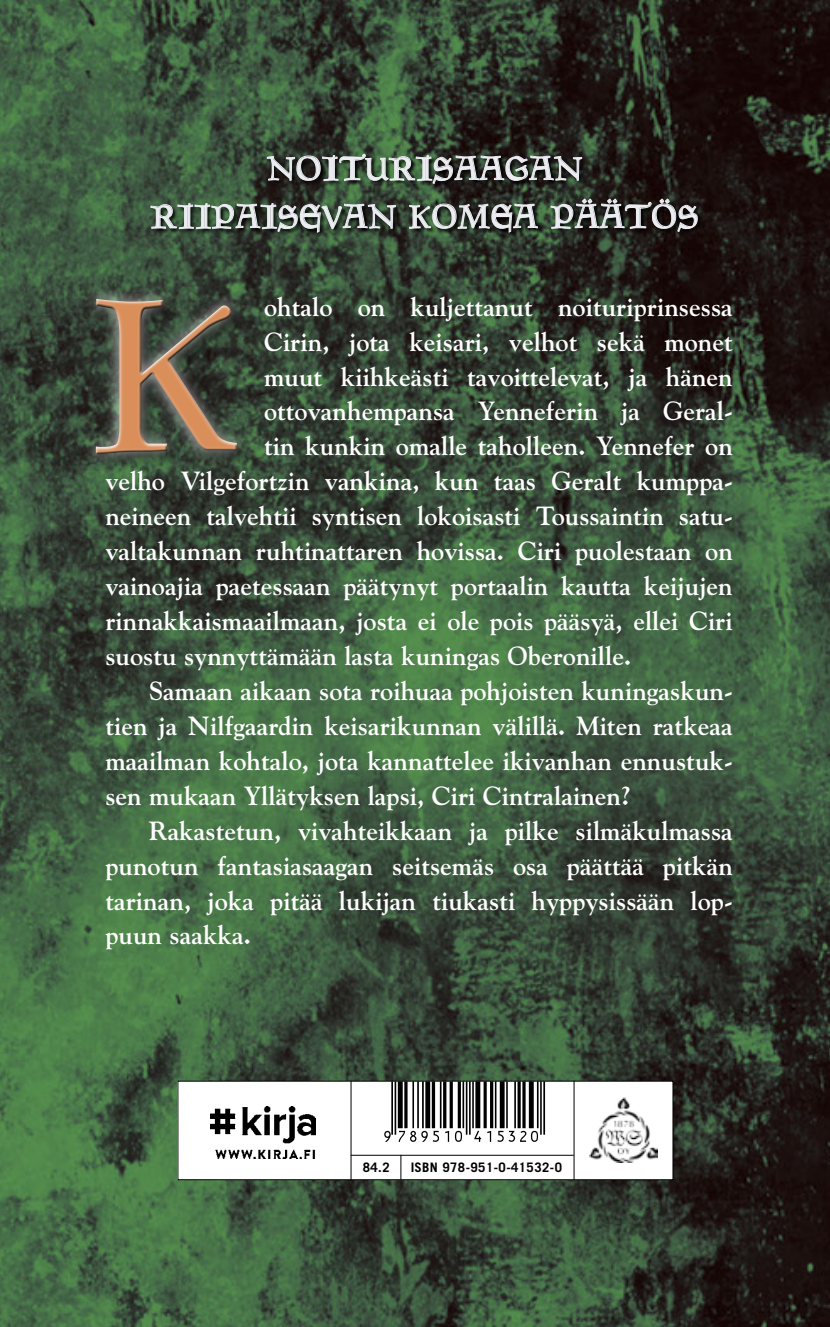
<style>
.page{position:relative;width:830px;height:1327px;background:#fff}
.page>*{position:absolute;margin:0;border:0;box-sizing:border-box;transform-origin:0 0}
.t1{font:236.92px "Goudy Mediaeval";color:#da8e5a}
.t2{font:61.2px "Viisas EAN Melko Matala";color:#000}
.t3{font:34.88px/47.9px "Goudy Mediaeval";letter-spacing:.02em;color:#ecedf2;text-align:center}
.t4{font:700 26.1px "Goudy Std";color:#fff}
.t5{font:700 13.05px "Trade Gothic LT Std";letter-spacing:.035em;color:#000}
</style>
<div class="page">
<img style="left:0;top:0;width:829px;height:1327px">
<svg style="left:150px;top:154px;width:553px;height:84px;background:#2f3b2c"></svg>
<svg style="left:267px;top:154px;width:314px;height:33px;background:#475046"></svg>
<svg style="left:150px;top:203px;width:246px;height:32px;background:#505d52"></svg>
<svg style="left:409px;top:201px;width:128px;height:34px;background:#495349"></svg>
<svg style="left:550px;top:198px;width:147px;height:37px;background:#3f403c"></svg>
<div style="left:63px;top:251px;width:369px;height:317px;background:#fff;opacity:.75"></div>
<div style="left:93px;top:299px;width:147px;height:157px;background:#000;opacity:.75"></div>
<div style="left:178px;top:1081px;width:494px;height:98px;background:#fff"></div>
<div style="left:177px;top:1081px;width:496px;height:99px;border:1px solid #000"></div>
<img style="left:589px;top:1097px;width:68px;height:65px">
<hr style="left:350px;top:1081px;width:1px;height:99px;background:#000">
<svg style="left:400px;top:1156px;width:1px;height:23px"></svg>
<hr style="left:573px;top:1081px;width:1px;height:99px;background:#000">
<hr style="left:350px;top:1155px;width:223px;height:1px;background:#000">
<img style="left:210px;top:1106px;width:105px;height:53px">
<svg style="left:0;top:1323px;width:5px;height:4px"></svg>
<h3 class="t3" style="left:150px;top:148px;width:549px">NOITURISAAGAN<br>RIIPAISEVAN KOMEA PÄÄTÖS</h3>
<p class="t4" style="left:264px;top:291px;width:470px">ohtalo on kuljettanut noituriprinsessa</p>
<p class="t4" style="left:264px;top:326px;width:470px">Cirin, jota keisari, velhot sekä monet</p>
<p class="t4" style="left:264px;top:361px;width:470px">muut kiihkeästi tavoittelevat, ja hänen</p>
<p class="t4" style="left:264px;top:396px;width:470px">ottovanhempansa Yenneferin ja Geral-</p>
<p class="t4" style="left:264px;top:431px;width:470px">tin kunkin omalle taholleen. Yennefer on</p>
<p class="t4" style="left:105px;top:466px;width:628px">velho Vilgefortzin vankina, kun taas Geralt kumppa-</p>
<p class="t4" style="left:105px;top:500px;width:628px">neineen talvehtii syntisen lokoisasti Toussaintin satu-</p>
<p class="t4" style="left:105px;top:535px;width:628px">valtakunnan ruhtinattaren hovissa. Ciri puolestaan on</p>
<p class="t4" style="left:105px;top:570px;width:628px">vainoajia paetessaan päätynyt portaalin kautta keijujen</p>
<p class="t4" style="left:105px;top:605px;width:628px">rinnakkaismaailmaan, josta ei ole pois pääsyä, ellei Ciri</p>
<p class="t4" style="left:105px;top:640px;width:527px">suostu synnyttämään lasta kuningas Oberonille.</p>
<p class="t4" style="left:149px;top:675px;width:585px">Samaan aikaan sota roihuaa pohjoisten kuningaskun-</p>
<p class="t4" style="left:105px;top:710px;width:628px">tien ja Nilfgaardin keisarikunnan välillä. Miten ratkeaa</p>
<p class="t4" style="left:105px;top:745px;width:628px">maailman kohtalo, jota kannattelee ikivanhan ennustuk-</p>
<p class="t4" style="left:105px;top:780px;width:527px">sen mukaan Yllätyksen lapsi, Ciri Cintralainen?</p>
<p class="t4" style="left:149px;top:815px;width:585px">Rakastetun, vivahteikkaan ja pilke silmäkulmassa</p>
<p class="t4" style="left:105px;top:850px;width:628px">punotun fantasiasaagan seitsemäs osa päättää pitkän</p>
<p class="t4" style="left:105px;top:885px;width:628px">tarinan, joka pitää lukijan tiukasti hyppysissään lop-</p>
<p class="t4" style="left:105px;top:920px;width:147px">puun saakka.</p>
<h1 class="t1" style="left:94px;top:253px;width:147px">K</h1>
<h2 class="t2" style="left:380px;top:1080px;width:166px">*9789510415320*</h2>
<p class="t5" style="left:362px;top:1159px;width:28px">84.2</p>
<p class="t5" style="left:410px;top:1159px;width:153px">ISBN 978-951-0-41532-0</p>
</div>
